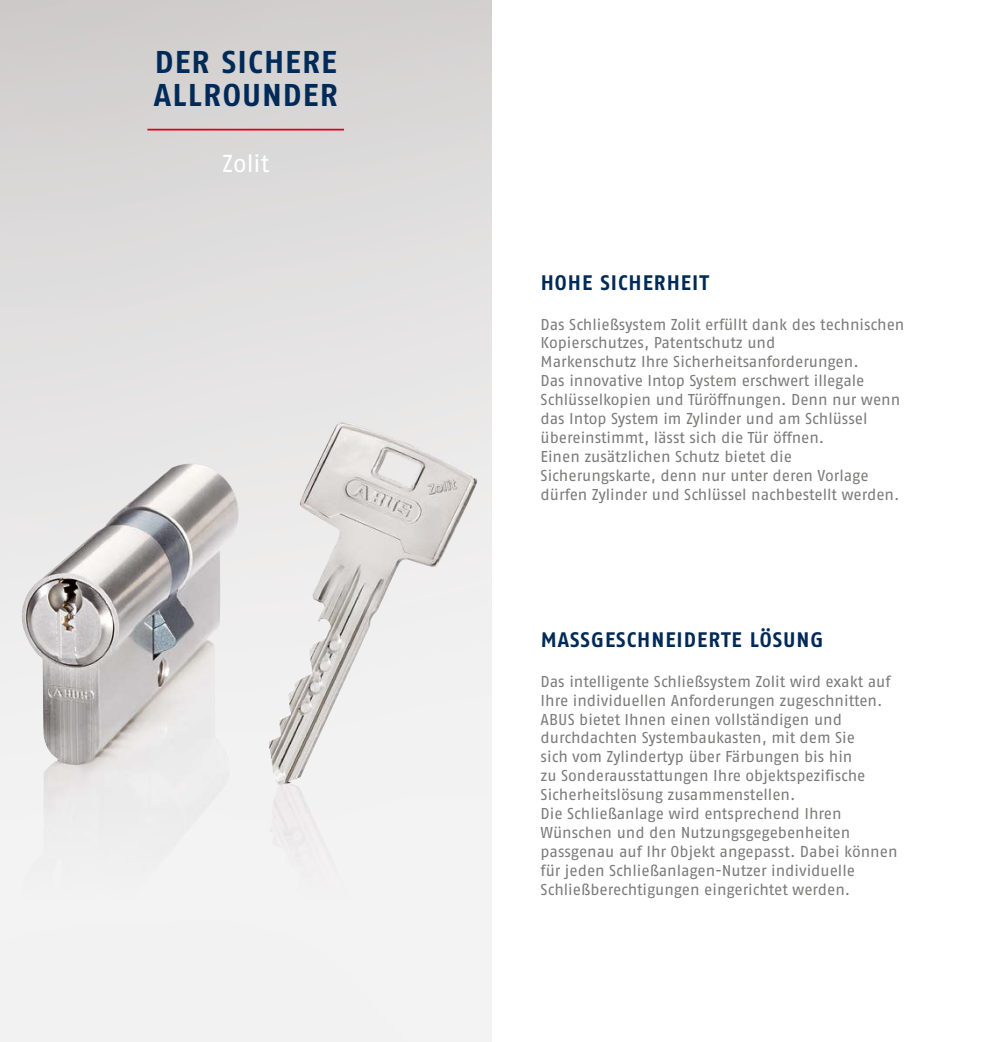
<style>
.page{position:relative;width:983px;height:1042px;background:#fff}
.page>*{position:absolute;margin:0;border:0;box-sizing:border-box;transform-origin:0 0}
.t1{font:700 31.5px/33.2px "ABUS Fago Pro";letter-spacing:.04em;color:#002a58}
.t2{font:24.5px "ABUS Fago Pro";color:#fff}
.t3{font:700 21px "ABUS Fago Pro";letter-spacing:.05em;color:#002a58}
.t4{font:15.75px/18.9px "ABUS Fago Pro";letter-spacing:-.005em;color:#7b7b7a}
</style>
<div class="page">
<img style="left:0;top:0;width:491px;height:1042px">
<hr style="left:147px;top:129px;width:197px;height:1px;background:#db021d">
<img style="left:268px;top:422px;width:176px;height:477px">
<h1 class="t1" style="left:154px;top:45px;width:185px">DER SICHERE<br>ALLROUNDER</h1>
<h2 class="t2" style="left:222px;top:148px;width:49px">Zolit</h2>
<h3 class="t3" style="left:540px;top:270px;width:170px">HOHE SICHERHEIT</h3>
<p class="t4" style="left:540px;top:314px;width:365px">Das Schließsystem Zolit erfüllt dank des technischen Kopierschutzes, Patentschutz und<br>Markenschutz Ihre Sicherheitsanforderungen.<br>Das innovative Intop System erschwert illegale Schlüsselkopien und Türöffnungen. Denn nur wenn das Intop System im Zylinder und am Schlüssel übereinstimmt, lässt sich die Tür öffnen.<br>Einen zusätzlichen Schutz bietet die Sicherungskarte, denn nur unter deren Vorlage dürfen Zylinder und Schlüssel nachbestellt werden.</p>
<h3 class="t3" style="left:540px;top:627px;width:284px">MASSGESCHNEIDERTE LÖSUNG</h3>
<p class="t4" style="left:540px;top:672px;width:358px">Das intelligente Schließsystem Zolit wird exakt auf Ihre individuellen Anforderungen zugeschnitten.<br>ABUS bietet Ihnen einen vollständigen und durchdachten Systembaukasten, mit dem Sie<br>sich vom Zylindertyp über Färbungen bis hin<br>zu Sonderausstattungen Ihre objektspezifische Sicherheitslösung zusammenstellen.<br>Die Schließanlage wird entsprechend Ihren Wünschen und den Nutzungsgegebenheiten passgenau auf Ihr Objekt angepasst. Dabei können für jeden Schließanlagen-Nutzer individuelle Schließberechtigungen eingerichtet werden.</p>
</div>
